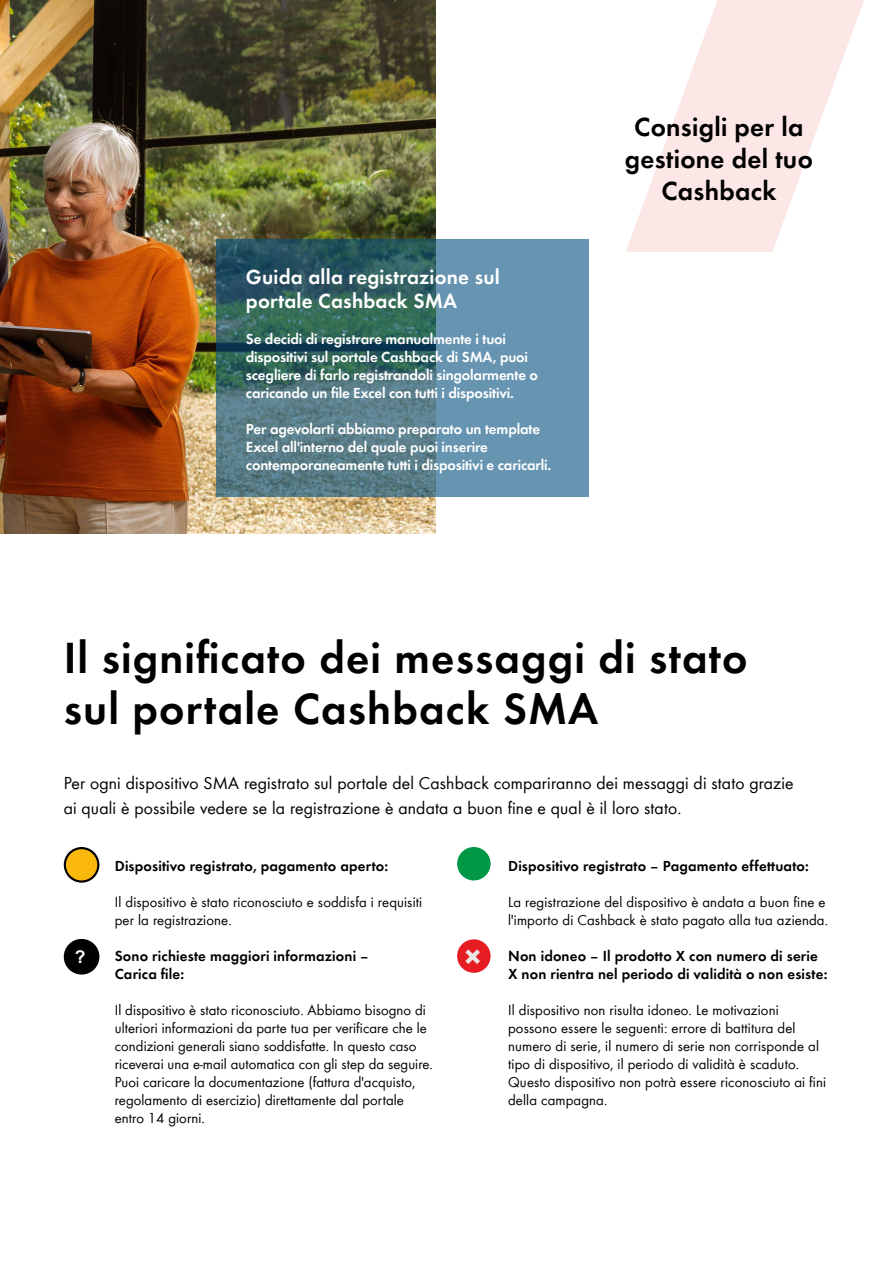
<style>
.page{position:relative;width:893px;height:1263px;background:#fff}
.page>*{position:absolute;margin:0;border:0;box-sizing:border-box;transform-origin:0 0}
.t1{font:600 45px/51px "SMA Futura Global";letter-spacing:.025em;color:#000}
.t2{font:600 27px/32.2px "SMA Futura Global";letter-spacing:.01em;color:#000;text-align:center}
.t3{font:21.9px "SMA Futura Global";color:#e8e8e6}
.t4{font:600 21px/24.8px "SMA Futura Global";letter-spacing:.01em;color:#fff}
.t5{font:18px/24.8px "SMA Futura Global";letter-spacing:.01em;color:#000}
.t6{font:700 17.55px "Arial";color:#fff}
.t7{font:15px/18px "SMA Futura Global";letter-spacing:.01em;color:#000}
.t8{font:600 15px/18px "SMA Futura Global";letter-spacing:-.01em;color:#fff}
.t9{font:600 15px/18px "SMA Futura Global";letter-spacing:.01em;color:#000}
</style>
<div class="page">
<svg style="left:626px;top:0;width:238px;height:252px;fill:#fce6e6"></svg>
<div style="left:65px;top:848px;width:33px;height:33px;background:#fbb80c;border-radius:50%"></div>
<div style="left:64px;top:847px;width:35px;height:36px;border:2px solid #000;border-radius:50%"></div>
<div style="left:65px;top:940px;width:33px;height:33px;background:#000;border-radius:50%"></div>
<div style="left:64px;top:939px;width:35px;height:35px;border:2px solid #000;border-radius:50%"></div>
<div style="left:457px;top:847px;width:34px;height:33px;background:#009847;border-radius:50%"></div>
<div style="left:457px;top:939px;width:34px;height:34px;background:#e51d22;border-radius:50%"></div>
<img style="left:0;top:0;width:436px;height:534px">
<svg style="left:216px;top:239px;width:372px;height:258px;background:#4f7b8a"></svg>
<h3 class="t4" style="left:246px;top:264px;width:255px">Guida alla registrazione sul portale Cashback SMA</h3>
<p class="t8" style="left:246px;top:330px;width:294px">Se decidi di registrare manualmente i tuoi dispositivi sul portale Cashback di SMA, puoi scegliere di farlo registrandoli singolarmente o caricando un file Excel con tutti i dispositivi.</p>
<p class="t8" style="left:246px;top:420px;width:307px">Per agevolarti abbiamo preparato un template<br>Excel all'interno del quale puoi inserire contemporaneamente tutti i dispositivi e caricarli.</p>
<h2 class="t2" style="left:625px;top:110px;width:189px">Consigli per la gestione del tuo<br>Cashback</h2>
<h1 class="t1" style="left:64px;top:632px;width:685px">Il significato dei messaggi di stato sul portale Cashback SMA</h1>
<p class="t5" style="left:64px;top:770px;width:731px">Per ogni dispositivo SMA registrato sul portale del Cashback compariranno dei messaggi di stato grazie ai quali è possibile vedere se la registrazione è andata a buon fine e qual è il loro stato.</p>
<p class="t9" style="left:115px;top:857px;width:275px">Dispositivo registrato, pagamento aperto:</p>
<p class="t7" style="left:115px;top:893px;width:309px">Il dispositivo è stato riconosciuto e soddisfa i requisiti per la registrazione.</p>
<p class="t9" style="left:115px;top:947px;width:255px">Sono richieste maggiori informazioni –<br>Carica file:</p>
<p class="t7" style="left:115px;top:1001px;width:320px">Il dispositivo è stato riconosciuto. Abbiamo bisogno di ulteriori informazioni da parte tua per verificare che le condizioni generali siano soddisfatte. In questo caso riceverai una e-mail automatica con gli step da seguire.<br>Puoi caricare la documentazione (fattura d'acquisto, regolamento di esercizio) direttamente dal portale entro 14 giorni.</p>
<p class="t6" style="left:75px;top:944px;width:12px">?</p>
<h3 class="t3" style="left:464px;top:944px;width:19px">✖</h3>
<p class="t9" style="left:508px;top:857px;width:302px">Dispositivo registrato – Pagamento effettuato:</p>
<p class="t7" style="left:508px;top:893px;width:322px">La registrazione del dispositivo è andata a buon fine e l'importo di Cashback è stato pagato alla tua azienda.</p>
<p class="t9" style="left:508px;top:947px;width:321px">Non idoneo – Il prodotto X con numero di serie<br>X non rientra nel periodo di validità o non esiste:</p>
<p class="t7" style="left:508px;top:1001px;width:320px">Il dispositivo non risulta idoneo. Le motivazioni possono essere le seguenti: errore di battitura del numero di serie, il numero di serie non corrisponde al tipo di dispositivo, il periodo di validità è scaduto.<br>Questo dispositivo non potrà essere riconosciuto ai fini della campagna.</p>
</div>
